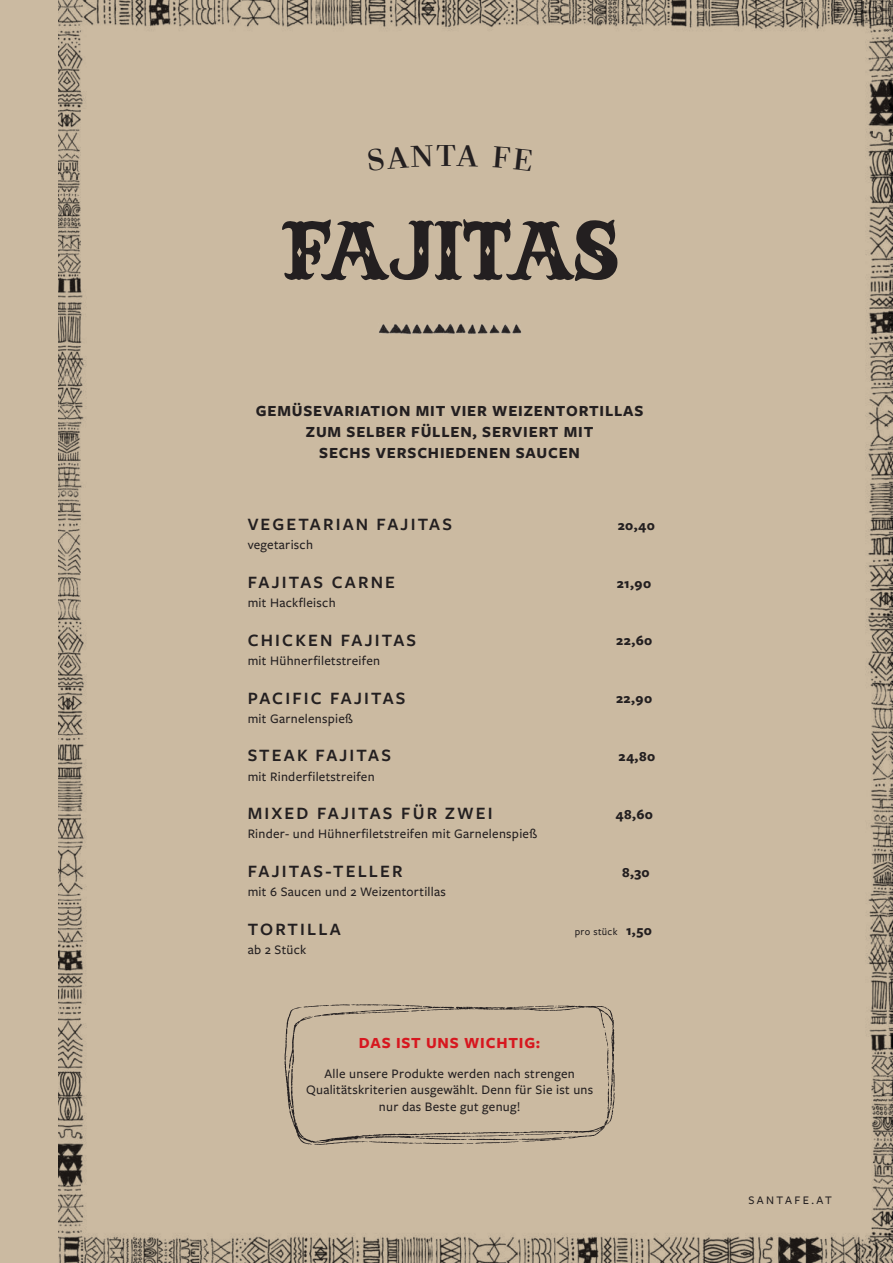
<style>
.page{position:relative;width:893px;height:1263px;background:#cbbaa1}
.page>*{position:absolute;margin:0;border:0;box-sizing:border-box;transform-origin:0 0}
.t1{font:90.15px "Anderson Four Feather Falls";color:#231f20;scale:.9 1}
.t2{font:28.5px "Vinegar";color:#231f20}
.t3{font:600 18px "Freight Sans Pro";letter-spacing:.12em;color:#231f20}
.t4{font:700 16.05px/21px "Freight Sans Pro";letter-spacing:.05em;color:#231f20;text-align:center}
.t5{font:700 16.05px "Freight Sans Pro";letter-spacing:.05em;color:#d7171f}
.t6{font:700 14.25px "Freight Sans Pro";letter-spacing:.03em;color:#231f20}
.t7{font:500 13.5px/16.5px "Freight Sans Pro";letter-spacing:.02em;color:#231f20;text-align:center}
.t8{font:500 12px "Freight Sans Pro";letter-spacing:.2em;color:#231f20}
.t9{font:500 10.5px "Freight Sans Pro";letter-spacing:.03em;color:#231f20}
.s1{font-weight:700;font-size:14.25px}
</style>
<div class="page">
<img style="left:58px;top:0;width:834px;height:1262px">
<img style="left:854px;top:1px;width:38px;height:1262px">
<img style="left:378px;top:319px;width:144px;height:19px">
<svg style="left:284px;top:1004px;width:331px;height:141px"></svg>
<svg style="left:368px;top:145px;width:66px;height:26px"></svg>
<svg style="left:456px;top:145px;width:23px;height:22px"></svg>
<svg style="left:493px;top:147px;width:40px;height:24px"></svg>
<h2 class="t2" style="left:436px;top:145px;width:21px">T</h2>
<h1 class="t1" style="left:282px;top:196px;width:375px">FAJITAS</h1>
<p class="t4" style="left:256px;top:401px;width:389px">GEMÜSEVARIATION MIT VIER WEIZENTORTILLAS<br>ZUM SELBER FÜLLEN, SERVIERT MIT<br>SECHS VERSCHIEDENEN SAUCEN</p>
<h3 class="t3" style="left:248px;top:515px;width:206px">VEGETARIAN FAJITAS</h3>
<p class="t6" style="left:618px;top:516px;width:39px">20,40</p>
<p class="t7" style="left:248px;top:537px;width:67px">vegetarisch</p>
<h3 class="t3" style="left:248px;top:573px;width:149px">FAJITAS CARNE</h3>
<p class="t6" style="left:617px;top:573px;width:36px">21,90</p>
<p class="t7" style="left:248px;top:595px;width:89px">mit Hackfleisch</p>
<h3 class="t3" style="left:248px;top:631px;width:170px">CHICKEN FAJITAS</h3>
<p class="t6" style="left:616px;top:631px;width:38px">22,60</p>
<p class="t7" style="left:248px;top:653px;width:134px">mit Hühnerfiletstreifen</p>
<h3 class="t3" style="left:248px;top:689px;width:159px">PACIFIC FAJITAS</h3>
<p class="t6" style="left:616px;top:689px;width:38px">22,90</p>
<p class="t7" style="left:248px;top:710px;width:107px">mit Garnelenspieß</p>
<h3 class="t3" style="left:248px;top:746px;width:145px">STEAK FAJITAS</h3>
<p class="t6" style="left:618px;top:749px;width:38px">24,80</p>
<p class="t7" style="left:248px;top:768px;width:128px">mit Rinderfiletstreifen</p>
<h3 class="t3" style="left:248px;top:804px;width:247px">MIXED FAJITAS FÜR ZWEI</h3>
<p class="t6" style="left:615px;top:807px;width:39px">48,60</p>
<p class="t7" style="left:248px;top:826px;width:291px">Rinder- und Hühnerfiletstreifen mit Garnelenspieß</p>
<h3 class="t3" style="left:248px;top:862px;width:156px">FAJITAS-TELLER</h3>
<p class="t6" style="left:622px;top:862px;width:29px">8,30</p>
<p class="t7" style="left:248px;top:884px;width:200px">mit 6 Saucen und 2 Weizentortillas</p>
<h3 class="t3" style="left:248px;top:920px;width:95px">TORTILLA</h3>
<p class="t9" style="left:575px;top:926px;width:79px">pro stück <span class="s1">1,50</span></p>
<p class="t7" style="left:248px;top:942px;width:60px">ab 2 Stück</p>
<p class="t5" style="left:359px;top:1035px;width:183px">DAS IST UNS WICHTIG:</p>
<p class="t7" style="left:306px;top:1065px;width:289px">Alle unsere Produkte werden nach strengen<br>Qualitätskriterien ausgewählt. Denn für Sie ist uns nur das Beste gut genug!</p>
<p class="t8" style="left:748px;top:1194px;width:85px">SANTAFE.AT</p>
</div>
